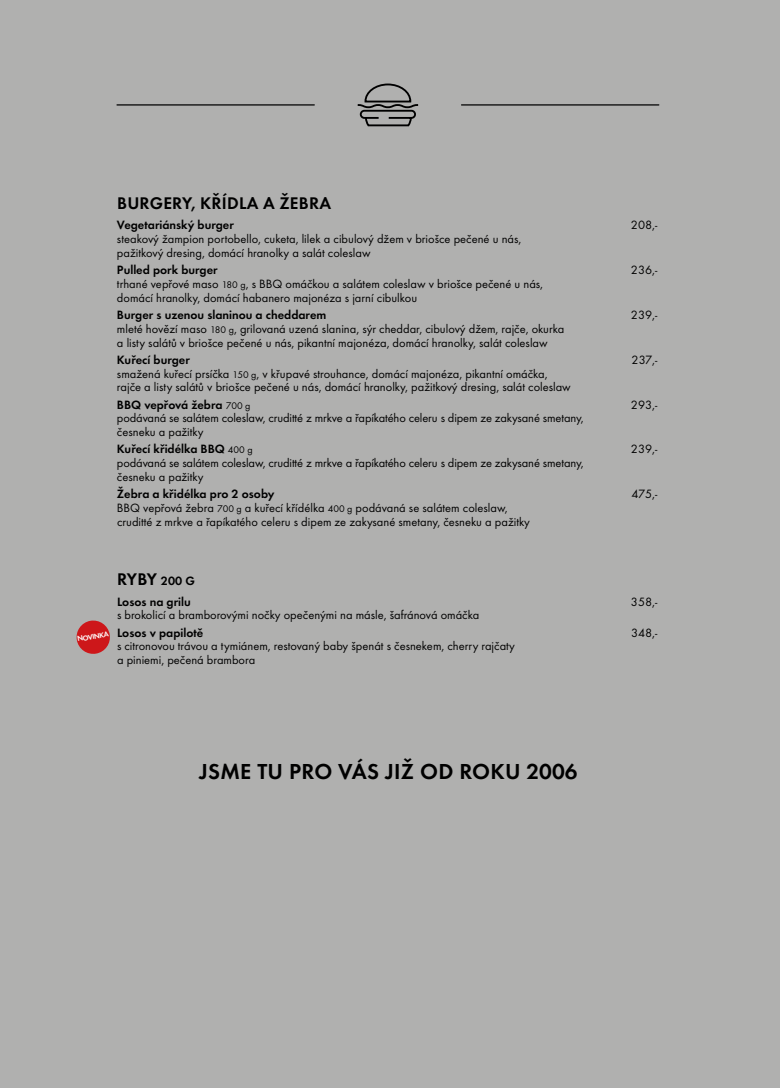
<style>
.page{position:relative;width:780px;height:1088px;background:#b0b0af}
.page>*{position:absolute;margin:0;border:0;box-sizing:border-box;transform-origin:0 0}
.t1{font:600 22.5px "Futura TOT";letter-spacing:.015em;color:#000}
.t2{font:600 17.5px "Futura TOT";letter-spacing:.015em;color:#000}
.t3{font:12.5px/13.8px "Futura TOT";color:#000}
.t4{font:600 12.5px "Futura TOT";color:#000}
.t5{font:600 7.5px "Futura TOT";color:#fff}
.s1{font-size:10px}
.s2{font-weight:400;font-size:10px}
.s3{font-size:12.5px}
</style>
<div class="page">
<hr style="left:117px;top:104px;width:197px;height:2px;background:#000">
<hr style="left:461px;top:104px;width:197px;height:2px;background:#000">
<svg style="left:76px;top:620px;width:34px;height:34px"></svg>
<svg style="left:357px;top:83px;width:62px;height:44px"></svg>
<h2 class="t2" style="left:117px;top:192px;width:215px">BURGERY, KŘÍDLA A ŽEBRA</h2>
<p class="t4" style="left:117px;top:218px;width:118px">Vegetariánský burger</p>
<p class="t3" style="left:631px;top:218px;width:28px">208,-</p>
<p class="t3" style="left:117px;top:232px;width:406px">steakový žampion portobello, cuketa, lilek a cibulový džem v briošce pečené u nás, pažitkový dresing, domácí hranolky a salát coleslaw</p>
<p class="t4" style="left:117px;top:263px;width:102px">Pulled pork burger</p>
<p class="t3" style="left:631px;top:263px;width:28px">236,-</p>
<p class="t3" style="left:117px;top:277px;width:427px">trhané vepřové maso <span class="s1">180 g</span>, s BBQ omáčkou a salátem coleslaw v briošce pečené u nás, domácí hranolky, domácí habanero majonéza s jarní cibulkou</p>
<p class="t4" style="left:117px;top:307px;width:211px">Burger s uzenou slaninou a cheddarem</p>
<p class="t3" style="left:631px;top:308px;width:28px">239,-</p>
<p class="t3" style="left:117px;top:322px;width:449px">mleté hovězí maso <span class="s1">180 g</span>, grilovaná uzená slanina, sýr cheddar, cibulový džem, rajče, okurka a listy salátů v briošce pečené u nás, pikantní majonéza, domácí hranolky, salát coleslaw</p>
<p class="t4" style="left:117px;top:352px;width:74px">Kuřecí burger</p>
<p class="t3" style="left:631px;top:353px;width:27px">237,-</p>
<p class="t3" style="left:117px;top:366px;width:455px">smažená kuřecí prsíčka <span class="s1">150 g</span>, v křupavé strouhance, domácí majonéza, pikantní omáčka, rajče a listy salátů v briošce pečené u nás, domácí hranolky, pažitkový dresing, salát coleslaw</p>
<p class="t4" style="left:117px;top:397px;width:135px">BBQ vepřová žebra <span class="s2">700 g</span></p>
<p class="t3" style="left:631px;top:397px;width:28px">293,-</p>
<p class="t3" style="left:117px;top:411px;width:468px">podávaná se salátem coleslaw, cruditté z mrkve a řapíkatého celeru s dipem ze zakysané smetany, česneku a pažitky</p>
<p class="t4" style="left:117px;top:442px;width:137px">Kuřecí křidélka BBQ <span class="s2">400 g</span></p>
<p class="t3" style="left:631px;top:442px;width:28px">239,-</p>
<p class="t3" style="left:117px;top:456px;width:468px">podávaná se salátem coleslaw, cruditté z mrkve a řapíkatého celeru s dipem ze zakysané smetany, česneku a pažitky</p>
<p class="t4" style="left:117px;top:486px;width:159px">Žebra a křidélka pro 2 osoby</p>
<p class="t3" style="left:631px;top:487px;width:27px">475,-</p>
<p class="t3" style="left:117px;top:501px;width:414px">BBQ vepřová žebra <span class="s1">700 g</span> a kuřecí křídélka <span class="s1">400 g</span> podávaná se salátem coleslaw, cruditté z mrkve a řapíkatého celeru s dipem ze zakysané smetany, česneku a pažitky</p>
<p class="t5" style="left:77px;top:634px;width:33px;rotate:-10deg">NOVINKA</p>
<h2 class="t2" style="left:117px;top:568px;width:79px">RYBY <span class="s3">200 G</span></h2>
<p class="t4" style="left:117px;top:594px;width:75px">Losos na grilu</p>
<p class="t3" style="left:631px;top:594px;width:28px">358,-</p>
<p class="t3" style="left:117px;top:608px;width:364px">s brokolicí a bramborovými nočky opečenými na másle, šafránová omáčka</p>
<p class="t4" style="left:117px;top:625px;width:88px">Losos v papilotě</p>
<p class="t3" style="left:631px;top:625px;width:28px">348,-</p>
<p class="t3" style="left:117px;top:639px;width:399px">s citronovou trávou a tymiánem, restovaný baby špenát s česnekem, cherry rajčaty a piniemi, pečená brambora</p>
<h1 class="t1" style="left:199px;top:758px;width:380px">JSME TU PRO VÁS JIŽ OD ROKU 2006</h1>
</div>
